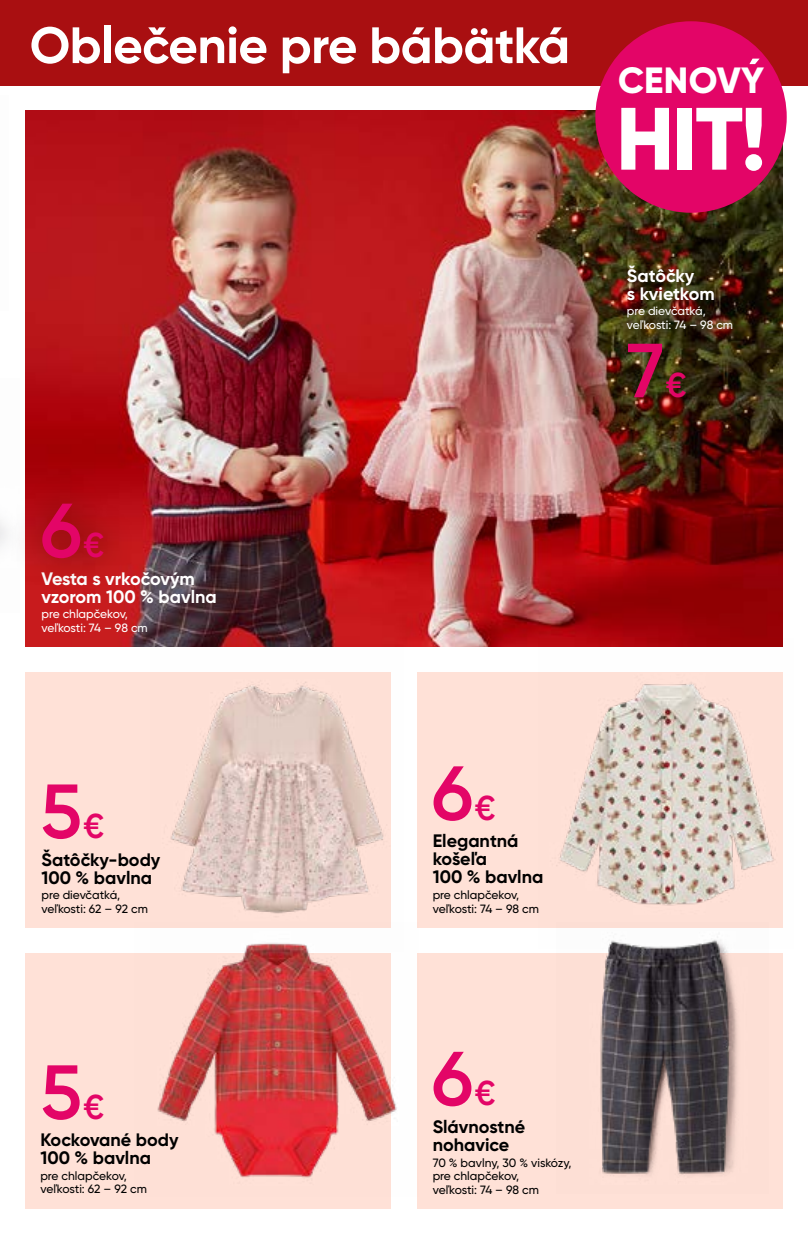
<style>
.page{position:relative;width:808px;height:1234px;background:#fff}
.page>*{position:absolute;margin:0;border:0;box-sizing:border-box;transform-origin:0 0}
.t1{font:800 88.2px "Gilroy";color:#fff}
.t2{font:600 76.5px "Gilroy";color:#e30567}
.t3{font:700 51px "Gilroy";letter-spacing:-.01em;color:#fff}
.t4{font:800 36.45px "Gilroy";letter-spacing:.01em;color:#fff}
.t5{font:700 18px/18px "Gilroy";color:#000}
.t6{font:700 18px/18px "Gilroy";color:#fff}
.t7{font:500 12px/13.5px "Gilroy";letter-spacing:-.005em;color:#000}
.t8{font:500 12px/13.5px "Gilroy";letter-spacing:-.005em;color:#fff}
.s1{font-size:34.5px}
</style>
<div class="page">
<img style="left:26px;top:110px;width:756px;height:536px">
<div style="left:26px;top:672px;width:365px;height:255px;background:#ffe1d7"></div>
<div style="left:26px;top:952px;width:365px;height:256px;background:#ffe1d7"></div>
<div style="left:417px;top:952px;width:365px;height:256px;background:#ffe1d7"></div>
<div style="left:417px;top:672px;width:365px;height:255px;background:#ffe1d7"></div>
<div style="left:0;top:0;width:808px;height:85px;background:#a90f11"></div>
<img style="left:538px;top:638px;width:245px;height:290px">
<img style="left:134px;top:927px;width:284px;height:251px">
<img style="left:556px;top:922px;width:213px;height:254px">
<img style="left:151px;top:644px;width:252px;height:307px">
<div style="left:595px;top:21px;width:192px;height:192px;background:#e30567;border-radius:50%"></div>
<svg style="left:749px;top:59px;width:10px;height:5px"></svg>
<div style="left:9px;top:470px;width:128px;height:121px;background:#500800;opacity:.4"></div>
<h3 class="t3" style="left:30px;top:13px;width:542px">Oblečenie pre bábätká</h3>
<h2 class="t2" style="left:40px;top:483px;width:66px">6<span class="s1">€</span></h2>
<h3 class="t6" style="left:41px;top:569px;width:177px">Vesta s vrkočovým vzorom 100 % bavlna</h3>
<p class="t8" style="left:41px;top:607px;width:108px">pre chlapčekov, veľkosti: 74 – 98 cm</p>
<h3 class="t4" style="left:618px;top:58px;width:148px">CENOVY</h3>
<h1 class="t1" style="left:616px;top:83px;width:152px">HIT!</h1>
<h3 class="t6" style="left:627px;top:266px;width:90px">Šatôčky<br>s kvietkom</h3>
<p class="t8" style="left:627px;top:304px;width:108px">pre dievčatká, veľkosti: 74 – 98 cm</p>
<h2 class="t2" style="left:627px;top:323px;width:61px">7<span class="s1">€</span></h2>
<h2 class="t2" style="left:40px;top:763px;width:66px">5<span class="s1">€</span></h2>
<h3 class="t5" style="left:41px;top:850px;width:120px">Šatôčky-body<br>100 % bavlna</h3>
<p class="t7" style="left:41px;top:887px;width:108px">pre dievčatká, veľkosti: 62 – 92 cm</p>
<h2 class="t2" style="left:432px;top:745px;width:66px">6<span class="s1">€</span></h2>
<h3 class="t5" style="left:433px;top:831px;width:112px">Elegantná košeľa<br>100 % bavlna</h3>
<p class="t7" style="left:433px;top:887px;width:108px">pre chlapčekov, veľkosti: 74 – 98 cm</p>
<h2 class="t2" style="left:40px;top:1044px;width:66px">5<span class="s1">€</span></h2>
<h3 class="t5" style="left:40px;top:1130px;width:140px">Kockované body<br>100 % bavlna</h3>
<p class="t7" style="left:40px;top:1168px;width:108px">pre chlapčekov, veľkosti: 62 – 92 cm</p>
<h2 class="t2" style="left:432px;top:1030px;width:66px">6<span class="s1">€</span></h2>
<h3 class="t5" style="left:433px;top:1117px;width:94px">Slávnostné nohavice</h3>
<p class="t7" style="left:433px;top:1155px;width:140px">70 % bavlny, 30 % viskózy, pre chlapčekov,<br>veľkosti: 74 – 98 cm</p>
</div>
